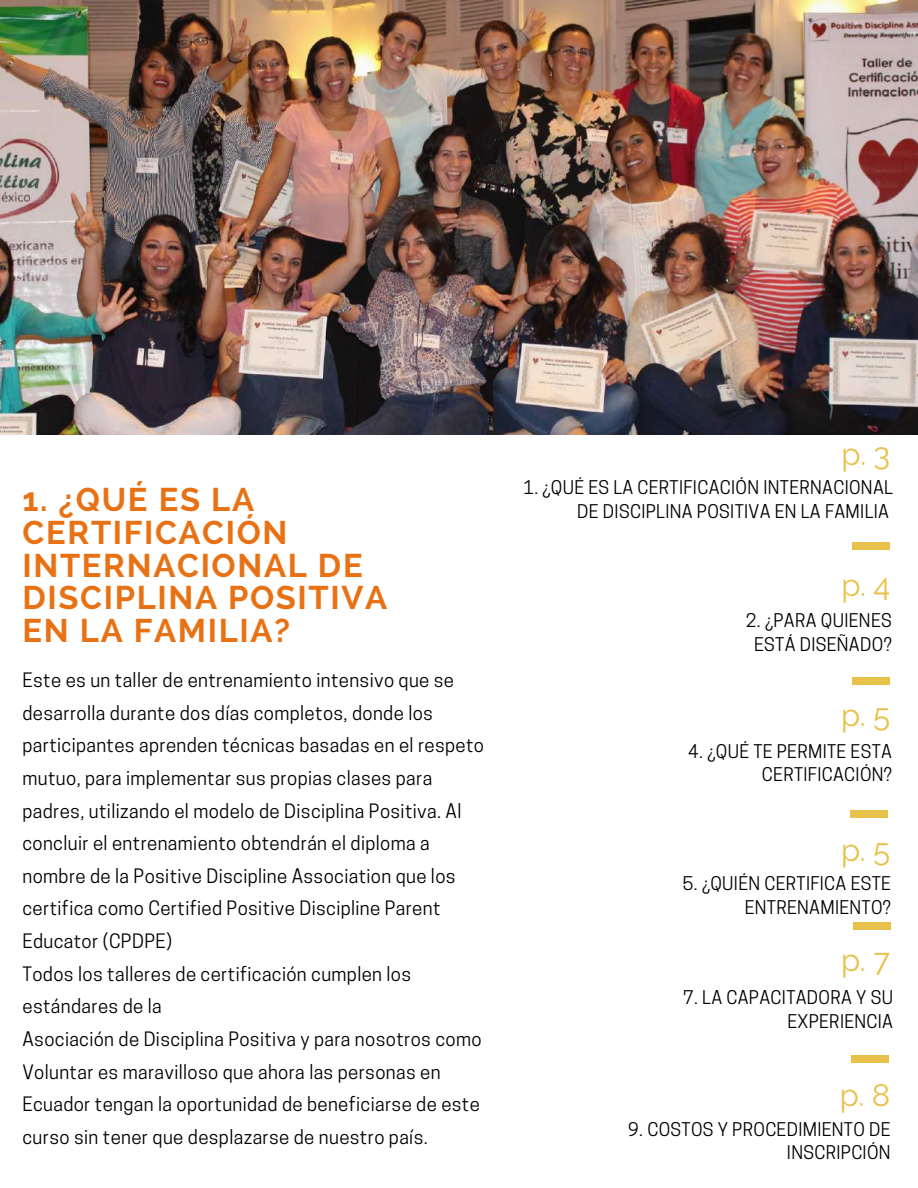
<style>
.page{position:relative;width:918px;height:1188px;background:#fff}
.page>*{position:absolute;margin:0;border:0;box-sizing:border-box;transform-origin:0 0}
.t1{font:700 32.7px/32.7px "Raleway";letter-spacing:.05em;color:#e87113}
.t2{font:31.05px "Raleway";color:#e8c14a}
.t3{font:18.75px/32.7px "Cooper Hewitt";letter-spacing:.02em;color:#000}
.t4{font:17.7px/23.7px "Cooper Hewitt";letter-spacing:.02em;color:#000;text-align:right}
</style>
<div class="page">
<img style="left:0;top:0;width:918px;height:434px">
<div style="left:853px;top:542px;width:37px;height:8px;background:#e8c14a"></div>
<div style="left:853px;top:677px;width:37px;height:8px;background:#e8c14a"></div>
<div style="left:851px;top:810px;width:37px;height:8px;background:#e8c14a"></div>
<div style="left:854px;top:922px;width:37px;height:8px;background:#e8c14a"></div>
<div style="left:852px;top:1055px;width:37px;height:8px;background:#e8c14a"></div>
<h1 class="t1" style="left:22px;top:484px;width:366px">1. ¿QUÉ ES LA<br>CERTIFICACIÓN<br>INTERNACIONAL DE<br>DISCIPLINA POSITIVA<br>EN LA FAMILIA?</h1>
<p class="t3" style="left:22px;top:666px;width:463px">Este es un taller de entrenamiento intensivo que se desarrolla durante dos días completos, donde los participantes aprenden técnicas basadas en el respeto mutuo, para implementar sus propias clases para padres, utilizando el modelo de Disciplina Positiva. Al concluir el entrenamiento obtendrán el diploma a nombre de la Positive Discipline Association que los certifica como Certified Positive Discipline Parent Educator (CPDPE)<br>Todos los talleres de certificación cumplen los estándares de la<br>Asociación de Disciplina Positiva y para nosotros como Voluntar es maravilloso que ahora las personas en Ecuador tengan la oportunidad de beneficiarse de este curso sin tener que desplazarse de nuestro país.</p>
<h2 class="t2" style="left:842px;top:436px;width:50px">p. 3</h2>
<p class="t4" style="left:523px;top:478px;width:371px">1. ¿QUÉ ES LA CERTIFICACIÓN INTERNACIONAL<br>DE DISCIPLINA POSITIVA EN LA FAMILIA</p>
<h2 class="t2" style="left:841px;top:566px;width:50px">p. 4</h2>
<p class="t4" style="left:746px;top:611px;width:147px;text-align:center">2. ¿PARA QUIENES<br>ESTÁ DISEÑADO?</p>
<h2 class="t2" style="left:841px;top:697px;width:51px">p. 5</h2>
<p class="t4" style="left:688px;top:741px;width:205px">4. ¿QUÉ TE PERMITE ESTA<br>CERTIFICACIÓN?</p>
<h2 class="t2" style="left:841px;top:832px;width:51px">p. 5</h2>
<p class="t4" style="left:683px;top:874px;width:210px">5. ¿QUIÉN CERTIFICA ESTE<br>ENTRENAMIENTO?</p>
<h2 class="t2" style="left:841px;top:942px;width:51px">p. 7</h2>
<p class="t4" style="left:683px;top:988px;width:211px">7. LA CAPACITADORA Y SU<br>EXPERIENCIA</p>
<h2 class="t2" style="left:840px;top:1077px;width:52px">p. 8</h2>
<p class="t4" style="left:628px;top:1119px;width:264px">9. COSTOS Y PROCEDIMIENTO DE<br>INSCRIPCIÓN</p>
</div>
